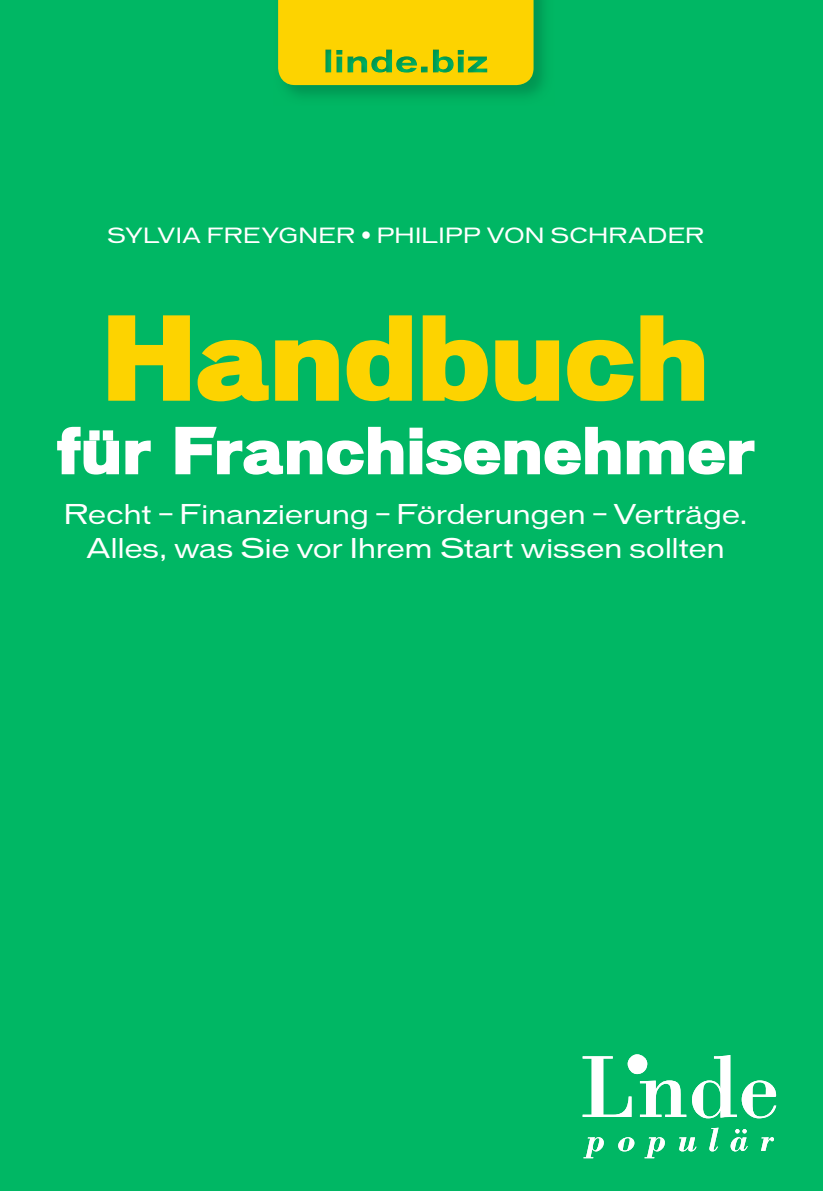
<style>
.page{position:relative;width:823px;height:1191px;background:#fff}
.page>*{position:absolute;margin:0;border:0;box-sizing:border-box;transform-origin:0 0}
.t1{font:900 108px "Vonnes";letter-spacing:-.01em;color:#fdd300}
.t2{font:900 60px "Vonnes";letter-spacing:-.01em;color:#fff}
.t3{font:expanded 26px/34px "Vonnes";letter-spacing:-.01em;color:#fff;text-align:center}
.t4{font:expanded 20px "Vonnes";letter-spacing:.01em;color:#fff}
</style>
<div class="page">
<div style="left:0;top:0;width:822px;height:1191px;background:#00b764"></div>
<img style="left:285px;top:0;width:260px;height:97px">
<div style="left:278px;top:0;width:255px;height:85px;background:#fdd300"></div>
<svg style="left:582px;top:1054px;width:193px;height:104px"></svg>
<img style="left:325px;top:49px;width:162px;height:24px">
<p class="t4" style="left:107px;top:223px;width:598px">SYLVIA FREYGNER • PHILIPP VON SCHRADER</p>
<h1 class="t1" style="left:101px;top:294px;width:610px">Handbuch</h1>
<h2 class="t2" style="left:56px;top:415px;width:700px">für Franchisenehmer</h2>
<p class="t3" style="left:64px;top:497px;width:684px">Recht – Finanzierung – Förderungen – Verträge.<br>Alles, was Sie vor Ihrem Start wissen sollten</p>
</div>
